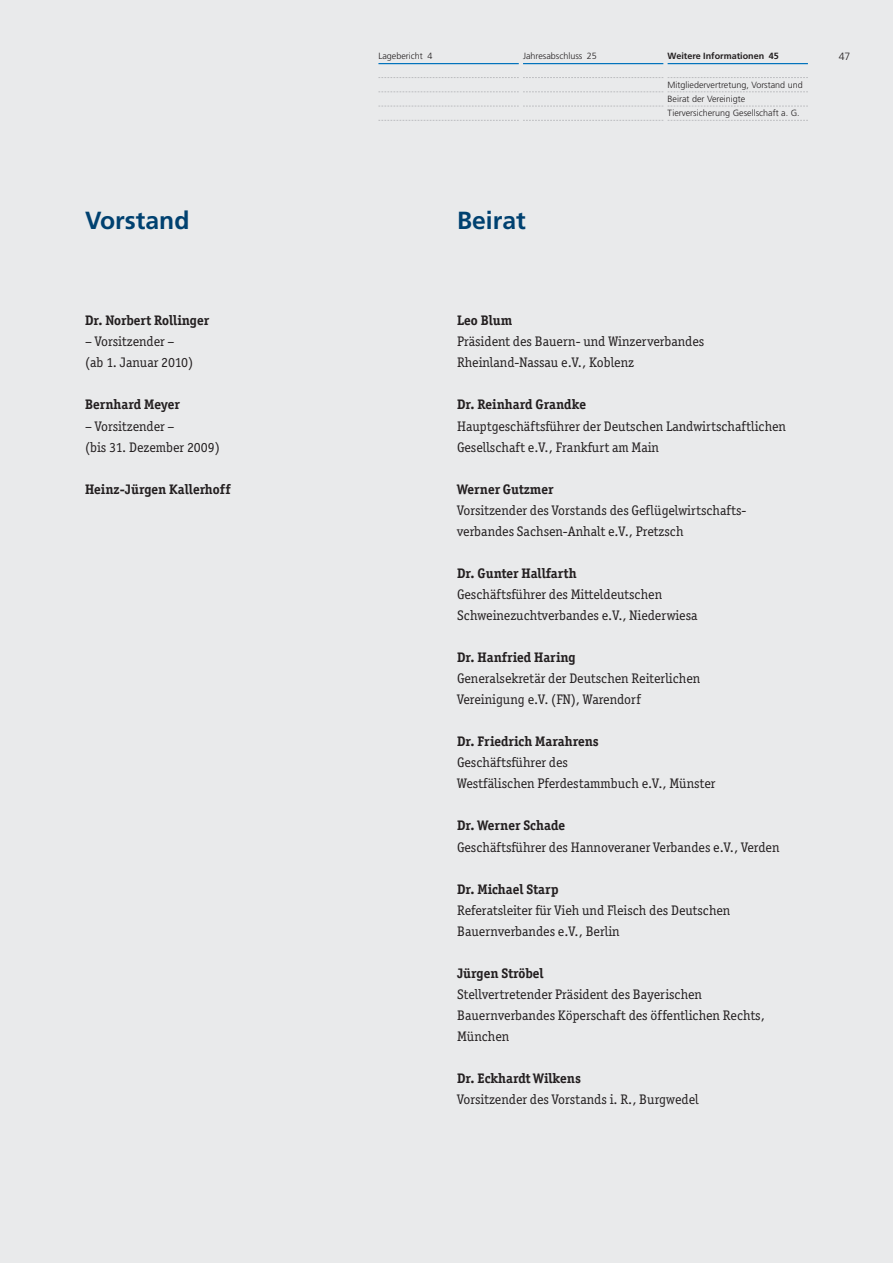
<style>
.page{position:relative;width:893px;height:1263px;background:#e9eaeb}
.page>*{position:absolute;margin:0;border:0;box-sizing:border-box;transform-origin:0 0}
.t1{font:700 24.75px "Frutiger LT";color:#004170}
.t2{font:13.8px/21px "Officina Ser ITC";color:#231f20}
.t3{font:700 13.8px "Officina Ser ITC";color:#231f20}
.t4{font:300 10.5px "Frutiger LT";color:#231f20}
.t5{font:300 9px/14.2px "Frutiger LT";color:#231f20}
.t6{font:700 9px "Frutiger LT";color:#231f20}
</style>
<div class="page">
<hr style="left:378px;top:63px;width:141px;height:1px;background:#0072bc">
<hr style="left:523px;top:63px;width:140px;height:1px;background:#0072bc">
<hr style="left:668px;top:63px;width:140px;height:1px;background:#0072bc">
<svg style="left:378px;top:77px;width:430px;height:1px"></svg>
<svg style="left:379px;top:92px;width:429px;height:1px"></svg>
<svg style="left:378px;top:106px;width:430px;height:1px"></svg>
<svg style="left:378px;top:120px;width:430px;height:1px"></svg>
<p class="t5" style="left:378px;top:50px;width:55px">Lagebericht 4</p>
<p class="t5" style="left:523px;top:50px;width:75px">Jahresabschluss 25</p>
<p class="t6" style="left:668px;top:53px;width:113px">Weitere Informationen 45</p>
<p class="t5" style="left:668px;top:78px;width:137px">Mitgliedervertretung, Vorstand und<br>Beirat der Vereinigte<br>Tierversicherung Gesellschaft a. G.</p>
<h1 class="t1" style="left:85px;top:210px;width:106px">Vorstand</h1>
<h1 class="t1" style="left:457px;top:210px;width:70px">Beirat</h1>
<p class="t3" style="left:85px;top:312px;width:126px">Dr. Norbert Rollinger</p>
<p class="t2" style="left:85px;top:331px;width:110px">– Vorsitzender – (ab 1. Januar 2010)</p>
<p class="t3" style="left:85px;top:397px;width:96px">Bernhard Meyer</p>
<p class="t2" style="left:85px;top:415px;width:136px">– Vorsitzender –<br>(bis 31. Dezember 2009)</p>
<p class="t3" style="left:85px;top:481px;width:147px">Heinz-Jürgen Kallerhoff</p>
<p class="t3" style="left:457px;top:312px;width:57px">Leo Blum</p>
<p class="t2" style="left:457px;top:331px;width:249px">Präsident des Bauern- und Winzerverbandes<br>Rheinland-Nassau e.V., Koblenz</p>
<p class="t3" style="left:457px;top:397px;width:130px">Dr. Reinhard Grandke</p>
<p class="t2" style="left:457px;top:415px;width:330px">Hauptgeschäftsführer der Deutschen Landwirtschaftlichen<br>Gesellschaft e.V., Frankfurt am Main</p>
<p class="t3" style="left:457px;top:481px;width:98px">Werner Gutzmer</p>
<p class="t2" style="left:457px;top:499px;width:291px">Vorsitzender des Vorstands des Geflügelwirtschafts&shy;verbandes Sachsen-Anhalt e.V., Pretzsch</p>
<p class="t3" style="left:457px;top:565px;width:121px">Dr. Gunter Hallfarth</p>
<p class="t2" style="left:457px;top:584px;width:242px">Geschäftsführer des Mitteldeutschen<br>Schweinezuchtverbandes e.V., Niederwiesa</p>
<p class="t3" style="left:457px;top:649px;width:120px">Dr. Hanfried Haring</p>
<p class="t2" style="left:457px;top:668px;width:245px">Generalsekretär der Deutschen Reiterlichen<br>Vereinigung e.V. (FN), Warendorf</p>
<p class="t3" style="left:457px;top:733px;width:143px">Dr. Friedrich Marahrens</p>
<p class="t2" style="left:457px;top:752px;width:260px">Geschäftsführer des<br>Westfälischen Pferdestammbuch e.V., Münster</p>
<p class="t3" style="left:457px;top:818px;width:110px">Dr. Werner Schade</p>
<p class="t2" style="left:457px;top:836px;width:324px">Geschäftsführer des Hannoveraner Verbandes e.V., Verden</p>
<p class="t3" style="left:457px;top:881px;width:103px">Dr. Michael Starp</p>
<p class="t2" style="left:457px;top:899px;width:275px">Referatsleiter für Vieh und Fleisch des Deutschen<br>Bauernverbandes e.V., Berlin</p>
<p class="t3" style="left:457px;top:965px;width:88px">Jürgen Ströbel</p>
<p class="t2" style="left:457px;top:983px;width:309px">Stellvertretender Präsident des Bayerischen<br>Bauernverbandes Köperschaft des öffentlichen Rechts,<br>München</p>
<p class="t3" style="left:457px;top:1070px;width:125px">Dr. Eckhardt Wilkens</p>
<p class="t2" style="left:457px;top:1089px;width:243px">Vorsitzender des Vorstands i. R., Burgwedel</p>
<p class="t4" style="left:839px;top:53px;width:13px">47</p>
</div>
